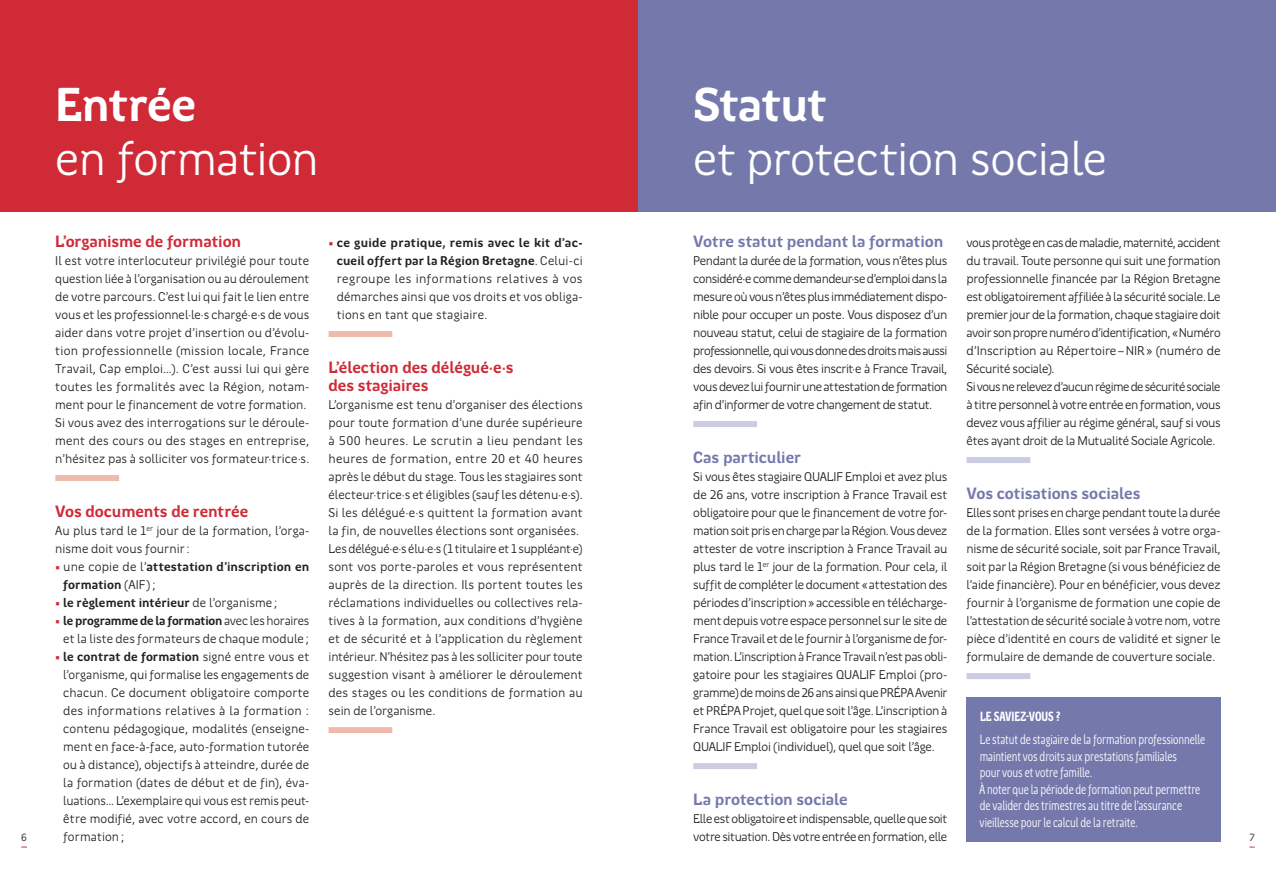
<style>
.page{position:relative;width:1276px;height:893px;background:#fff}
.page>*{position:absolute;margin:0;border:0;box-sizing:border-box;transform-origin:0 0}
.t1{font:48px/54px "Region Bretagne New";letter-spacing:-.02em;color:#fff}
.TxtCourant{font:700 16.5px "Region Bretagne New";letter-spacing:-.005em;color:#7578ab}
.TxtCourant-2{font:700 16.5px/18px "Region Bretagne New";letter-spacing:-.005em;color:#cf2a36}
.TxtCourant-3{font:13.5px/16.5px "Region Bretagne Cond New";letter-spacing:-.005em;color:#fff}
.TxtCourant-4{font:700 13.5px "Region Bretagne Cond New";color:#fff}
.TxtCourant-5{font:12.75px/18px "Region Bretagne New";letter-spacing:-.005em;color:#231f20;text-align:justify}
.TxtCourant-6{font:12.75px/18px "Region Bretagne New";letter-spacing:-.035em;color:#231f20}
.TxtCourant-7{font:700 12.75px/18px "Region Bretagne New";letter-spacing:.005em;color:#231f20}
.t2{font:10.5px "Region Bretagne New";color:#231f20}
.s1{font-weight:700}
.s2{font-weight:400;color:#cf2a36}
.s3{font-weight:400}
.s4{color:#cf2a36}
</style>
<div class="page">
<div style="left:0;top:0;width:638px;height:211px;background:#cf2a36"></div>
<div style="left:638px;top:0;width:638px;height:211px;background:#7578ab"></div>
<div style="left:966px;top:697px;width:254px;height:144px;background:#7578ab"></div>
<div style="left:55px;top:475px;width:64px;height:6px;background:#efbaae"></div>
<div style="left:328px;top:331px;width:64px;height:6px;background:#efbaae"></div>
<div style="left:328px;top:727px;width:64px;height:6px;background:#efbaae"></div>
<div style="left:693px;top:421px;width:64px;height:6px;background:#cbcce1"></div>
<div style="left:693px;top:763px;width:64px;height:6px;background:#cbcce1"></div>
<div style="left:966px;top:457px;width:64px;height:6px;background:#cbcce1"></div>
<div style="left:966px;top:673px;width:64px;height:6px;background:#cbcce1"></div>
<svg style="left:21px;top:846px;width:6px;height:2px"></svg>
<p class="t1" style="left:55px;top:79px;width:265px"><span class="s1">Entrée<br></span>en formation</p>
<p class="t1" style="left:693px;top:79px;width:415px"><span class="s1">Statut<br></span>et protection sociale</p>
<p class="TxtCourant-2" style="left:55px;top:233px;width:187px">L’organisme de formation</p>
<p class="TxtCourant-5" style="left:55px;top:252px;width:256px">Il est votre interlocuteur privilégié pour toute question liée à l’organisation ou au déroulement de votre parcours. C’est lui qui fait le lien entre vous et les professionnel·le·s chargé·e·s de vous aider dans votre projet d’insertion ou d’évolu&shy;tion professionnelle (mission locale, France Travail, Cap emploi…). C’est aussi lui qui gère toutes les formalités avec la Région, notam&shy;ment pour le financement de votre formation.</p>
<p class="TxtCourant-5" style="left:55px;top:414px;width:256px">Si vous avez des interrogations sur le déroule&shy;ment des cours ou des stages en entreprise, n’hésitez pas à solliciter vos formateur·trice·s.</p>
<p class="TxtCourant-2" style="left:55px;top:503px;width:194px">Vos documents de rentrée</p>
<p class="TxtCourant-5" style="left:55px;top:522px;width:256px">Au plus tard le 1<sup>er</sup> jour de la formation, l’orga&shy;nisme doit vous fournir:</p>
<p class="TxtCourant-7" style="left:63px;top:558px;width:248px;text-indent:-8px"><span class="s2">•</span> <span class="s3">une copie de l’</span>attestation d’inscription en formation <span class="s3">(AIF);</span></p>
<p class="TxtCourant-7" style="left:55px;top:594px;width:224px"><span class="s2">•</span> le règlement intérieur <span class="s3">de l’organisme;</span></p>
<p class="TxtCourant-5" style="left:55px;top:612px;width:256px;text-align:right"><span class="s4">•</span> <span class="s1">le programme de la formation</span> avec les horaires et la liste des formateurs de chaque module;</p>
<p class="TxtCourant-5" style="left:63px;top:648px;width:248px;text-indent:-8px"><span class="s4">•</span> <span class="s1">le contrat de formation</span> signé entre vous et l’organisme, qui formalise les engagements de chacun. Ce document obligatoire comporte des informations relatives à la formation : contenu pédagogique, modalités (enseigne&shy;ment en face-à-face, auto-formation tutorée ou à distance), objectifs à atteindre, durée de la formation (dates de début et de fin), éva&shy;luations... L’exemplaire qui vous est remis peut&shy;être modifié, avec votre accord, en cours de formation;</p>
<p class="TxtCourant" style="left:693px;top:232px;width:251px">Votre statut pendant la formation</p>
<p class="TxtCourant-5" style="left:693px;top:252px;width:256px">Pendant la durée de la formation, vous n’êtes plus considéré·e comme demandeur·se d’emploi dans la mesure où vous n’êtes plus immédiatement dispo&shy;nible pour occuper un poste. Vous disposez d’un nouveau statut, celui de stagiaire de la formation professionnelle, qui vous donne des droits mais aussi des devoirs. Si vous êtes inscrit·e à France Travail, vous devez lui fournir une attestation de formation afin d’informer de votre changement de statut.</p>
<p class="TxtCourant" style="left:693px;top:448px;width:109px">Cas particulier</p>
<p class="TxtCourant-5" style="left:693px;top:468px;width:256px">Si vous êtes stagiaire QUALIF Emploi et avez plus de 26 ans, votre inscription à France Travail est obligatoire pour que le financement de votre for&shy;mation soit pris en charge par la Région. Vous devez attester de votre inscription à France Travail au plus tard le 1<sup>er</sup> jour de la formation. Pour cela, il suffit de compléter le document «attestation des périodes d’inscription» accessible en télécharge&shy;ment depuis votre espace personnel sur le site de France Travail et de le fournir à l’organisme de for&shy;mation. L’inscription à France Travail n’est pas obli&shy;gatoire pour les stagiaires QUALIF Emploi (pro&shy;gramme) de moins de 26 ans ainsi que PRÉPA Avenir et PRÉPA Projet, quel que soit l’âge. L’inscription à France Travail est obligatoire pour les stagiaires QUALIF Emploi (individuel), quel que soit l’âge.</p>
<p class="TxtCourant" style="left:693px;top:790px;width:156px">La protection sociale</p>
<p class="TxtCourant-6" style="left:693px;top:810px;width:256px">Elle est obligatoire et indispensable, quelle que soit votre situation. Dès votre entrée en formation, elle</p>
<p class="TxtCourant-5" style="left:337px;top:234px;width:247px;text-indent:-8px"><span class="s4">•</span> <span class="s1">ce guide pratique, remis avec le kit d’ac&shy;cueil offert par la Région Bretagne</span>. Celui-ci regroupe les informations relatives à vos démarches ainsi que vos droits et vos obliga&shy;tions en tant que stagiaire.</p>
<p class="TxtCourant-2" style="left:328px;top:359px;width:186px">L’élection des délégué·e·s des stagiaires</p>
<p class="TxtCourant-5" style="left:328px;top:396px;width:256px">L’organisme est tenu d’organiser des élections pour toute formation d’une durée supérieure à 500 heures. Le scrutin a lieu pendant les heures de formation, entre 20 et 40 heures après le début du stage. Tous les stagiaires sont électeur·trice·s et éligibles (sauf les détenu·e·s).<br>Si les délégué·e·s quittent la formation avant la fin, de nouvelles élections sont organisées.</p>
<p class="TxtCourant-5" style="left:328px;top:540px;width:256px">Les délégué·e·s élu·e·s (1 titulaire et 1 suppléant·e) sont vos porte-paroles et vous représentent auprès de la direction. Ils portent toutes les réclamations individuelles ou collectives rela&shy;tives à la formation, aux conditions d’hygiène et de sécurité et à l’application du règlement intérieur. N’hésitez pas à les solliciter pour toute suggestion visant à améliorer le déroulement des stages ou les conditions de formation au sein de l’organisme.</p>
<p class="TxtCourant-5" style="left:966px;top:234px;width:256px">vous protège en cas de maladie, maternité, accident du travail. Toute personne qui suit une formation professionnelle financée par la Région Bretagne est obligatoirement affiliée à la sécurité sociale. Le premier jour de la formation, chaque stagiaire doit avoir son propre numéro d’identification, «Numéro d’Inscription au Répertoire–NIR» (numéro de Sécurité sociale).</p>
<p class="TxtCourant-5" style="left:966px;top:378px;width:256px">Si vous ne relevez d’aucun régime de sécurité sociale à titre personnel à votre entrée en formation, vous devez vous affilier au régime général, sauf si vous êtes ayant droit de la Mutualité Sociale Agricole.</p>
<p class="TxtCourant" style="left:966px;top:484px;width:175px">Vos cotisations sociales</p>
<p class="TxtCourant-5" style="left:966px;top:504px;width:256px">Elles sont prises en charge pendant toute la durée de la formation. Elles sont versées à votre orga&shy;nisme de sécurité sociale, soit par France Travail, soit par la Région Bretagne (si vous bénéficiez de l’aide financière). Pour en bénéficier, vous devez fournir à l’organisme de formation une copie de l’attestation de sécurité sociale à votre nom, votre pièce d’identité en cours de validité et signer le formulaire de demande de couverture sociale.</p>
<p class="TxtCourant-4" style="left:980px;top:709px;width:82px">LE SAVIEZ-VOUS ?</p>
<p class="TxtCourant-3" style="left:979px;top:732px;width:227px">Le statut de stagiaire de la formation professionnelle maintient vos droits aux prestations familiales<br>pour vous et votre famille.</p>
<p class="TxtCourant-3" style="left:979px;top:781px;width:222px">À noter que la période de formation peut permettre de valider des trimestres au titre de l’assurance vieillesse pour le calcul de la retraite.</p>
<p class="t2" style="left:21px;top:832px;width:7px">6</p>
<p class="t2" style="left:1249px;top:832px;width:7px">7</p>
</div>
